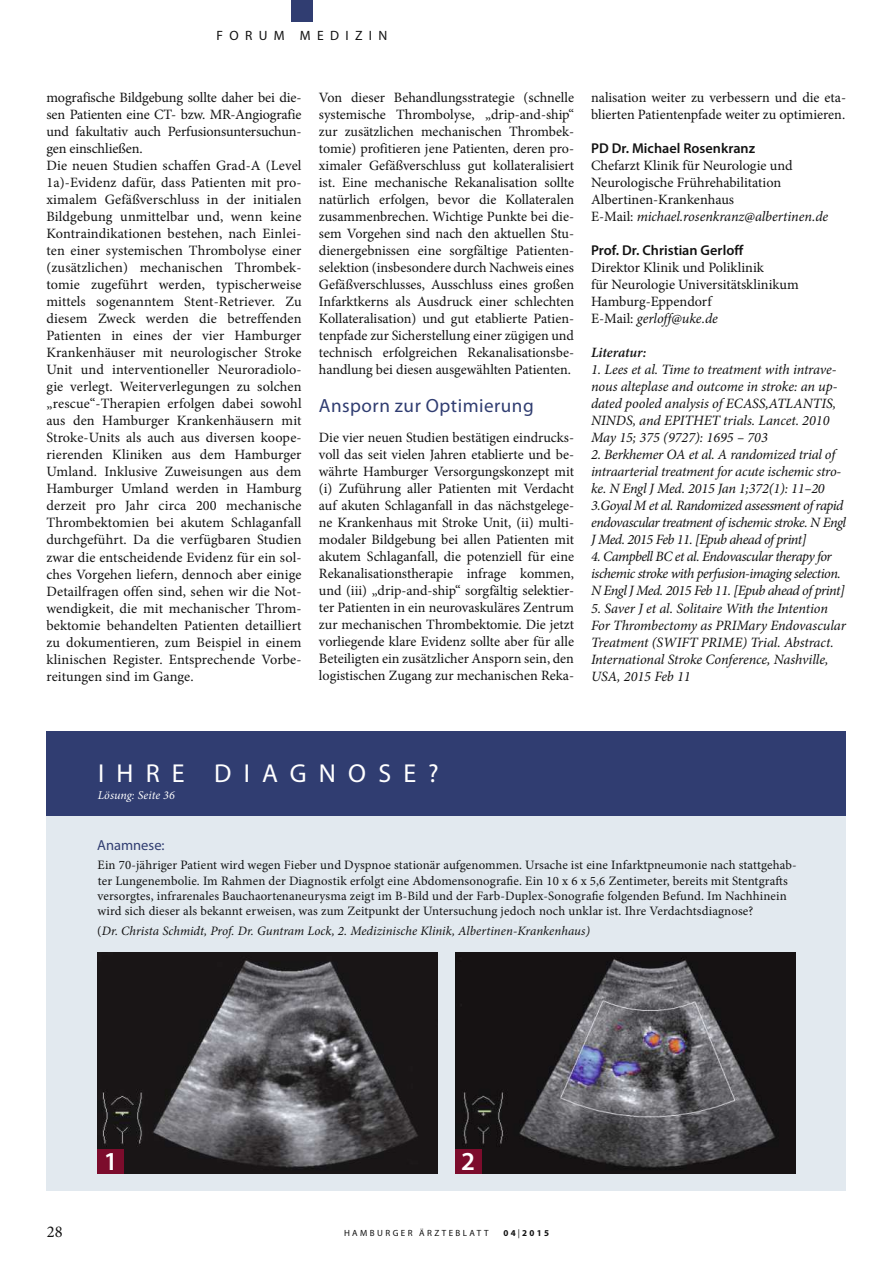
<style>
.page{position:relative;width:893px;height:1263px;background:#fff}
.page>*{position:absolute;margin:0;border:0;box-sizing:border-box;transform-origin:0 0}
.t1{font:25.95px "Myriad Pro Regular OV FIRDQA";letter-spacing:.47em;color:#fff}
.t2{font:25.95px "Myriad Pro Semibold OV MGRDQA";color:#fff}
.t3{font:19.2px "Myriad Pro Regular OV FIRDQA";letter-spacing:.025em;color:#303d71}
.t4{font:16.5px "Minion Pro";color:#121212}
.t5{font:14.55px "Myriad Pro Regular OV FIRDQA";color:#303d71}
.t6{font:14.25px/17px "Minion Pro";letter-spacing:.005em;color:#121212}
.t7{font:italic 14.25px/17px "Minion Pro";letter-spacing:-.02em;color:#121212}
.t8{font:14.25px "Myriad Pro Semibold OV MGRDQA";color:#121212}
.t9{font:italic 600 14.25px "Minion Pro";letter-spacing:-.01em;color:#121212}
.t10{font:13.5px "Myriad Pro Regular OV HIRDQA";letter-spacing:.47em;color:#121212}
.t11{font:12.9px/15.3px "Minion Pro";letter-spacing:.01em;color:#121212}
.t12{font:italic 12.9px "Minion Pro";color:#121212}
.t13{font:italic 12px "Minion Pro";letter-spacing:.005em;color:#fff}
.t14{font:9px "Myriad Pro Regular OV HIRDQA";letter-spacing:.27em;color:#121212}
.t15{font:9px "Myriad Pro Bold OV IIRDQA";letter-spacing:.25em;color:#121212}
.s1{font-style:italic}
.s2{font-style:normal}
.s3{font-family:"Myriad Pro Regular OV HIRDQA"}
</style>
<div class="page">
<hr style="left:892px;top:289px;width:1px;height:974px;background:#e2e9ef">
<hr style="left:892px;top:0;width:1px;height:289px;background:#303d71">
<div style="left:291px;top:0;width:22px;height:21px;background:#303d71"></div>
<div style="left:46px;top:731px;width:800px;height:86px;background:#303d71"></div>
<div style="left:46px;top:816px;width:800px;height:375px;background:#e2e9ef"></div>
<img style="left:98px;top:952px;width:340px;height:222px">
<div style="left:98px;top:1149px;width:26px;height:25px;background:#7c0c2c"></div>
<img style="left:457px;top:952px;width:338px;height:222px">
<div style="left:455px;top:1149px;width:26px;height:25px;background:#7c0c2c"></div>
<p class="t10" style="left:217px;top:27px;width:172px">FORUM MEDIZIN</p>
<p class="t6" style="left:46px;top:89px;width:257px">mografische Bildgebung sollte daher bei die&shy;sen Patienten eine CT- bzw. MR-Angiografie und fakultativ auch Perfusionsuntersuchun&shy;gen einschließen.<br>Die neuen Studien schaffen Grad-A (Level 1a)-Evidenz dafür, dass Patienten mit pro&shy;ximalem Gefäßverschluss in der initialen Bildgebung unmittelbar und, wenn keine Kontraindikationen bestehen, nach Einlei&shy;ten einer systemischen Thrombolyse einer (zusätzlichen) mechanischen Thrombek&shy;tomie zugeführt werden, typischerweise mittels sogenanntem Stent-Retriever. Zu diesem Zweck werden die betreffenden Patienten in eines der vier Hamburger Krankenhäuser mit neurologischer Stroke Unit und interventioneller Neuroradiolo&shy;gie verlegt. Weiterverlegungen zu solchen „rescue“-Therapien erfolgen dabei sowohl aus den Hamburger Krankenhäusern mit Stroke-Units als auch aus diversen koope&shy;rierenden Kliniken aus dem Hamburger Umland. Inklusive Zuweisungen aus dem Hamburger Umland werden in Hamburg derzeit pro Jahr circa 200 mechanische Thrombektomien bei akutem Schlaganfall durchgeführt. Da die verfügbaren Studien zwar die entscheidende Evidenz für ein sol&shy;ches Vorgehen liefern, dennoch aber einige Detailfragen offen sind, sehen wir die Not&shy;wendigkeit, die mit mechanischer Throm&shy;bektomie behandelten Patienten detailliert zu dokumentieren, zum Beispiel in einem klinischen Register. Entsprechende Vorbe&shy;reitungen sind im Gange.</p>
<p class="t6" style="left:319px;top:89px;width:257px;text-align:justify">Von dieser Behandlungsstrategie (schnelle systemische Thrombolyse, „drip-and-ship“ zur zusätzlichen mechanischen Thrombek&shy;tomie) profitieren jene Patienten, deren pro&shy;ximaler Gefäßverschluss gut kollateralisiert ist. Eine mechanische Rekanalisation sollte natürlich erfolgen, bevor die Kollateralen zusammenbrechen. Wichtige Punkte bei die&shy;sem Vorgehen sind nach den aktuellen Stu&shy;dienergebnissen eine sorgfältige Patienten&shy;selektion (insbesondere durch Nachweis eines Gefäßverschlusses, Ausschluss eines großen Infarktkerns als Ausdruck einer schlechten Kollateralisation) und gut etablierte Patien&shy;tenpfade zur Sicherstellung einer zügigen und technisch erfolgreichen Rekanalisationsbe&shy;handlung bei diesen ausgewählten Patienten.</p>
<h2 class="t3" style="left:319px;top:395px;width:216px">Ansporn zur Optimierung</h2>
<p class="t6" style="left:319px;top:429px;width:257px;text-align:justify">Die vier neuen Studien bestätigen eindrucks&shy;voll das seit vielen Jahren etablierte und be&shy;währte Hamburger Versorgungskonzept mit (i) Zuführung aller Patienten mit Verdacht auf akuten Schlaganfall in das nächstgelege&shy;ne Krankenhaus mit Stroke Unit, (ii) multi&shy;modaler Bildgebung bei allen Patienten mit akutem Schlaganfall, die potenziell für eine Rekanalisationstherapie infrage kommen, und (iii) „drip-and-ship“ sorgfältig selektier&shy;ter Patienten in ein neurovaskuläres Zentrum zur mechanischen Thrombektomie. Die jetzt vorliegende klare Evidenz sollte aber für alle Beteiligten ein zusätzlicher Ansporn sein, den logistischen Zugang zur mechanischen Reka-</p>
<p class="t6" style="left:591px;top:89px;width:257px">nalisation weiter zu verbessern und die eta&shy;blierten Patientenpfade weiter zu optimieren.</p>
<p class="t8" style="left:591px;top:140px;width:166px">PD Dr. Michael Rosenkranz</p>
<p class="t6" style="left:591px;top:157px;width:239px">Chefarzt Klinik für Neurologie und Neurologische Frührehabilitation Albertinen-Krankenhaus<br>E-Mail: <span class="s1">michael.rosenkranz@albertinen.de</span></p>
<p class="t8" style="left:591px;top:242px;width:154px">Prof. Dr. Christian Gerloff</p>
<p class="t6" style="left:591px;top:259px;width:209px">Direktor Klinik und Poliklinik<br>für Neurologie Universitätsklinikum<br>Hamburg-Eppendorf<br>E-Mail: <span class="s1">gerloff@uke.de</span></p>
<p class="t9" style="left:591px;top:343px;width:57px">Literatur:</p>
<p class="t7" style="left:591px;top:364px;width:248px">1. Lees et al. Time to treatment with intrave&shy;nous alteplase and outcome in stroke: an up&shy;dated pooled analysis of ECASS,ATLANTIS, NINDS, and EPITHET trials. Lancet. 2010<br>May 15; 375 (9727): 1695 – 703</p>
<p class="t7" style="left:591px;top:449px;width:257px">2. Berkhemer OA et al. A randomized trial of intraarterial treatment for acute ischemic stro&shy;ke. N Engl J Med. 2015 Jan 1;372(1): 11–20<br>3.Goyal M et al. Randomized assessment of rapid endovascular treatment of ischemic stroke. N Engl J Med. 2015 Feb 11. [Epub ahead of print]</p>
<p class="t7" style="left:591px;top:551px;width:255px">4. Campbell BC et al. Endovascular therapy for ischemic stroke with perfusion-imaging selection.<br>N Engl J Med. 2015 Feb 11. [Epub ahead of print]</p>
<p class="t7" style="left:591px;top:602px;width:256px">5. Saver J et al. Solitaire With the Intention For Thrombectomy as PRIMary Endovascular Treatment (SWIFT PRIME) Trial. Abstract.<br>International Stroke Conference, Nashville, USA, 2015 Feb 11</p>
<h1 class="t1" style="left:98px;top:758px;width:342px">IHRE DIAGNOSE?</h1>
<p class="t13" style="left:98px;top:792px;width:78px">Lösung: Seite 36</p>
<p class="t5" style="left:97px;top:836px;width:69px">Anamnese:</p>
<p class="t11" style="left:97px;top:857px;width:701px">Ein 70-jähriger Patient wird wegen Fieber und Dyspnoe stationär aufgenommen. Ursache ist eine Infarktpneumonie nach stattgehab&shy;ter Lungenembolie. Im Rahmen der Diagnostik erfolgt eine Abdomensonografie. Ein 10 x 6 x 5,6 Zentimeter, bereits mit Stentgrafts versorgtes, infrarenales Bauchaortenaneurysma zeigt im B-Bild und der Farb-Duplex-Sonografie folgenden Befund. Im Nachhinein wird sich dieser als bekannt erweisen, was zum Zeitpunkt der Untersuchung jedoch noch unklar ist. Ihre Verdachtsdiagnose?</p>
<p class="t12" style="left:97px;top:926px;width:494px"><span class="s2">(</span>Dr. Christa Schmidt, Prof. Dr. Guntram Lock, 2. Medizinische Klinik, Albertinen-Krankenhaus)</p>
<h1 class="t2" style="left:104px;top:1146px;width:15px">1</h1>
<h1 class="t2" style="left:461px;top:1146px;width:15px">2</h1>
<p class="t4" style="left:47px;top:1221px;width:17px">28</p>
<p class="t14" style="left:344px;top:1227px;width:146px">HAMBURGER ÄRZTEBLATT</p>
<p class="t15" style="left:503px;top:1227px;width:47px">04<span class="s3">|</span>2015</p>
</div>
